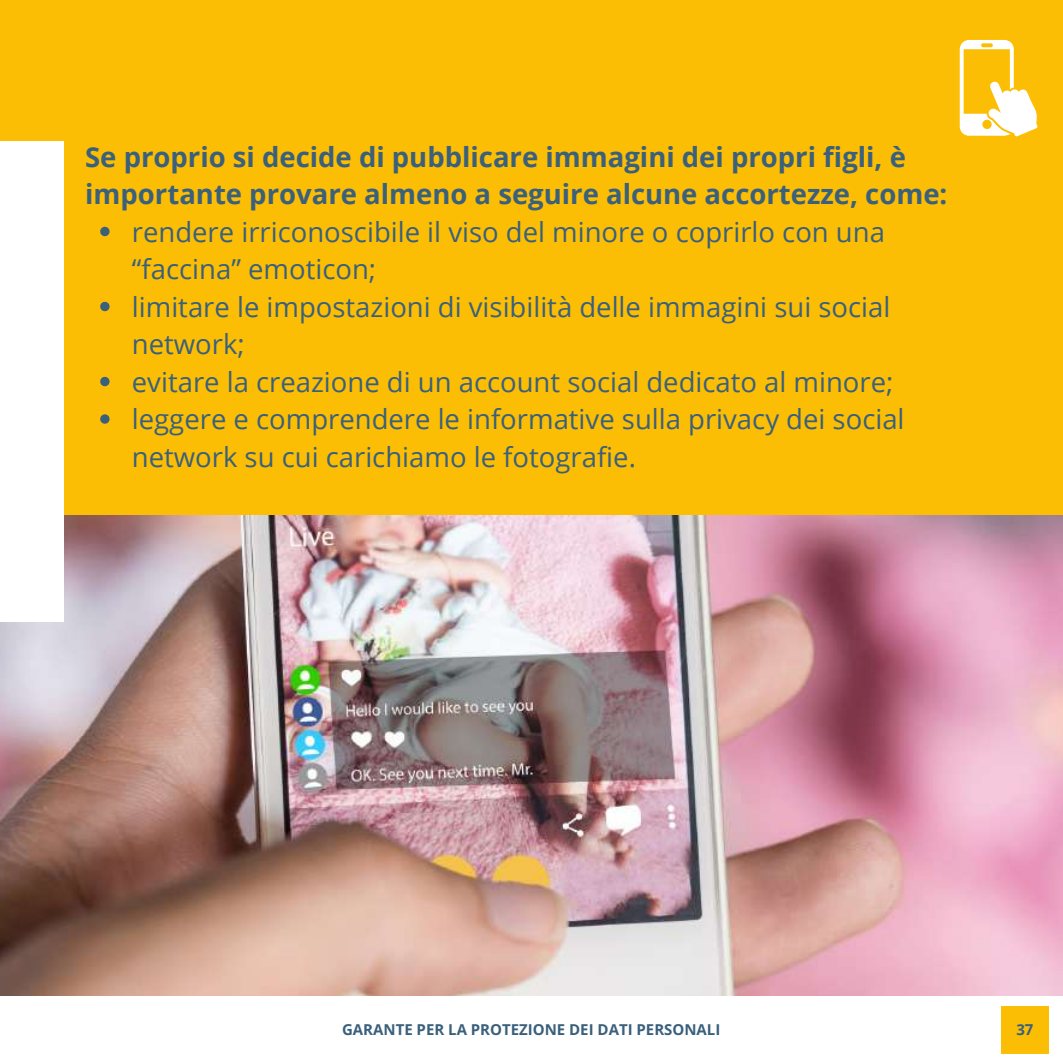
<style>
.page{position:relative;width:1063px;height:1064px;background:#fff}
.page>*{position:absolute;margin:0;border:0;box-sizing:border-box;transform-origin:0 0}
.t1{font:27.5px/37.5px "Open Sans";color:#3a607c}
.t2{font:700 27.5px/37.5px "Open Sans";color:#3a607c}
.t3{font:700 15px "Open Sans";color:#3a607c}
</style>
<div class="page">
<div style="left:0;top:0;width:1062px;height:1062px;background:#fcbe04"></div>
<img style="left:0;top:515px;width:1062px;height:480px">
<div style="left:0;top:141px;width:63px;height:480px;background:#fff"></div>
<div style="left:0;top:995px;width:1062px;height:68px;background:#fff"></div>
<div style="left:1001px;top:1005px;width:47px;height:47px;background:#fcbe04"></div>
<svg style="left:959px;top:39px;width:79px;height:98px"></svg>
<svg style="left:100px;top:227px;width:10px;height:9px"></svg>
<svg style="left:100px;top:302px;width:10px;height:9px"></svg>
<svg style="left:100px;top:377px;width:10px;height:9px"></svg>
<svg style="left:100px;top:414px;width:10px;height:9px"></svg>
<p class="t2" style="left:85px;top:137px;width:863px">Se proprio si decide di pubblicare immagini dei propri figli, è importante provare almeno a seguire alcune accortezze, come:</p>
<p class="t1" style="left:132px;top:212px;width:774px">rendere irriconoscibile il viso del minore o coprirlo con una “faccina” emoticon;<br>limitare le impostazioni di visibilità delle immagini sui social network;<br>evitare la creazione di un account social dedicato al minore; leggere e comprendere le informative sulla privacy dei social network su cui carichiamo le fotografie.</p>
<p class="t3" style="left:342px;top:1018px;width:380px">GARANTE PER LA PROTEZIONE DEI DATI PERSONALI</p>
<p class="t3" style="left:1016px;top:1018px;width:19px">37</p>
</div>
